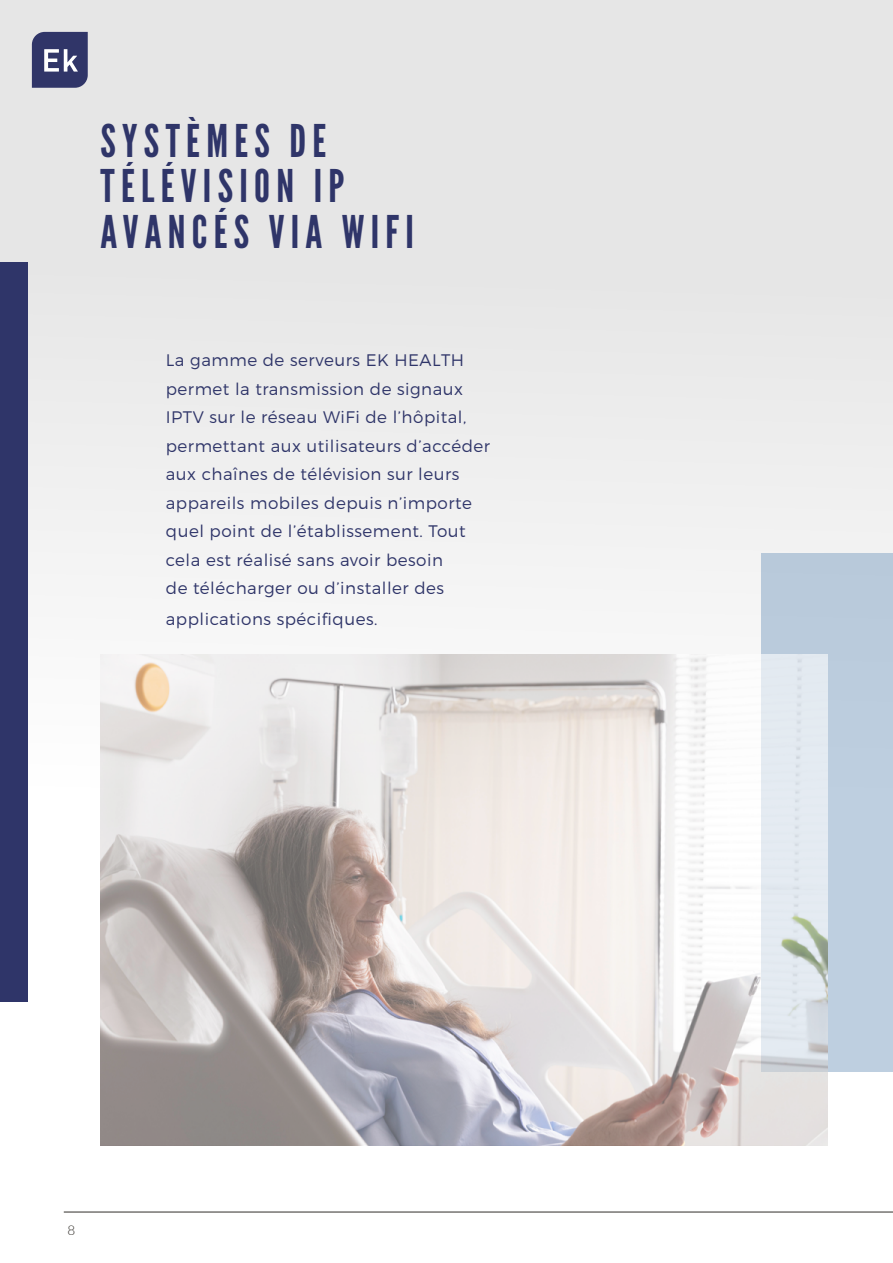
<style>
.page{position:relative;width:893px;height:1263px;background:#fff}
.page>*{position:absolute;margin:0;border:0;box-sizing:border-box;transform-origin:0 0}
.t1{font:45px/45.5px "League Gothic";letter-spacing:.14em;color:#2f3569}
.t2{font:300 16.65px/28.5px "Montserrat";letter-spacing:.03em;color:#2f3569}
.t3{font:300 13.5px "Lato";color:#312e29}
</style>
<div class="page">
<div style="left:0;top:0;width:893px;height:880px;background:linear-gradient(to right,#ededed,#eaeaea)"></div>
<hr style="left:64px;top:1212px;width:829px;height:1px;background:#312e29">
<div style="left:0;top:262px;width:28px;height:739px;background:#2f3569"></div>
<svg style="left:32px;top:32px;width:56px;height:56px;background:#4c507c"></svg>
<div style="left:761px;top:553px;width:132px;height:518px;background:#bdcedf"></div>
<img style="left:101px;top:655px;width:726px;height:490px">
<h1 class="t1" style="left:101px;top:118px;width:315px">SYSTÈMES DE<br>TÉLÉVISION IP<br>AVANCÉS VIA WIFI</h1>
<p class="t2" style="left:166px;top:346px;width:326px">La gamme de serveurs EK HEALTH permet la transmission de signaux IPTV sur le réseau WiFi de l’hôpital, permettant aux utilisateurs d’accéder aux chaînes de télévision sur leurs appareils mobiles depuis n’importe quel point de l’établissement. Tout cela est réalisé sans avoir besoin<br>de télécharger ou d’installer des</p>
<p class="t2" style="left:166px;top:605px;width:213px">applications spécifiques.</p>
<p class="t3" style="left:67px;top:1220px;width:9px">8</p>
</div>
